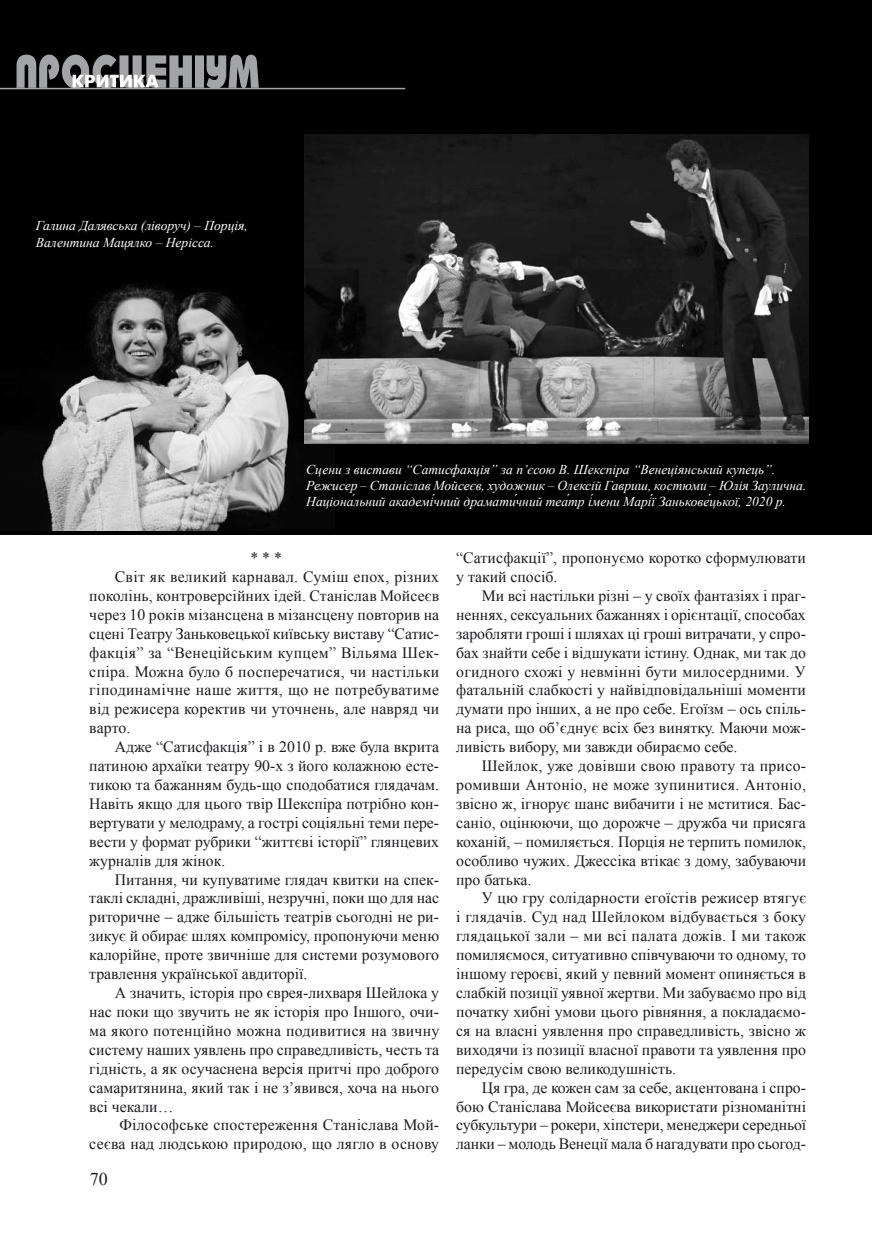
<style>
.page{position:relative;width:872px;height:1234px;background:#fff}
.page>*{position:absolute;margin:0;border:0;box-sizing:border-box;transform-origin:0 0}
.t1{font:18px "Times New Roman";color:#1b1c20}
.t2{font:15.75px/18.9px "Times New Roman";color:#1b1c20;text-align:justify}
.t3{font:15.75px "Times New Roman";letter-spacing:.025em;color:#1b1c20}
.t4{font:15.75px "Times New Roman";letter-spacing:.02em;color:#1b1c20}
.t5{font:italic 13.5px/16.2px "Times New Roman";color:#fff}
</style>
<div class="page">
<div style="left:0;top:0;width:872px;height:534px;background:#000"></div>
<hr style="left:0;top:88px;width:405px;height:1px;background:#a3a4a8">
<svg style="left:17px;top:52px;width:261px;height:36px;background:#67686a"></svg>
<img style="left:0;top:269px;width:335px;height:261px">
<img style="left:305px;top:135px;width:503px;height:308px">
<p class="t5" style="left:36px;top:217px;width:213px">Галина Далявська (ліворуч) – Порція,<br>Валентина Мацялко – Нерісса.</p>
<p class="t5" style="left:306px;top:460px;width:501px">Сцени з вистави “Сатисфакція” за п’єсою В. Шекспіра “Венеціянський купець”.<br>Режисер – Станіслав Мойсеєв, художник – Олексій Гавриш, костюми – Юлія Заулична.<br>Націона́льний академі́чний драмати́чний теа́тр і́мени Марі́ї Занькове́цької, 2020 р.</p>
<p class="t2" style="left:250px;top:548px;width:33px">* * *</p>
<p class="t4" style="left:115px;top:566px;width:326px">Світ як великий карнавал. Суміш епох, різних</p>
<p class="t2" style="left:89px;top:585px;width:351px">поколінь, контроверсійних ідей. Станіслав Мойсеєв</p>
<p class="t2" style="left:89px;top:604px;width:351px">через 10 років мізансцена в мізансцену повторив на</p>
<p class="t2" style="left:89px;top:623px;width:351px">сцені Театру Заньковецької київську виставу “Сатис-</p>
<p class="t3" style="left:89px;top:641px;width:351px">факція” за “Венеційським купцем” Вільяма Шек-</p>
<p class="t3" style="left:89px;top:660px;width:351px">спіра. Можна було б посперечатися, чи настільки</p>
<p class="t3" style="left:89px;top:679px;width:351px">гіподинамічне наше життя, що не потребуватиме</p>
<p class="t2" style="left:89px;top:699px;width:351px">від режисера коректив чи уточнень, але навряд чи</p>
<p class="t2" style="left:89px;top:718px;width:43px">варто.</p>
<p class="t2" style="left:115px;top:737px;width:326px">Адже “Сатисфакція” і в 2010 р. вже була вкрита</p>
<p class="t2" style="left:89px;top:756px;width:351px">патиною архаїки театру 90-х з його колажною есте-</p>
<p class="t2" style="left:89px;top:774px;width:351px">тикою та бажанням будь-що сподобатися глядачам.</p>
<p class="t2" style="left:89px;top:793px;width:351px">Навіть якщо для цього твір Шекспіра потрібно кон-</p>
<p class="t2" style="left:89px;top:812px;width:351px">вертувати у мелодраму, а гострі соціяльні теми пере-</p>
<p class="t2" style="left:89px;top:831px;width:351px">вести у формат рубрики “життєві історії” глянцевих</p>
<p class="t2" style="left:89px;top:850px;width:138px">журналів для жінок.</p>
<p class="t2" style="left:115px;top:869px;width:326px">Питання, чи купуватиме глядач квитки на спек-</p>
<p class="t2" style="left:89px;top:888px;width:351px">таклі складні, дражливіші, незручні, поки що для нас</p>
<p class="t2" style="left:89px;top:907px;width:351px">риторичне – адже більшість театрів сьогодні не ри-</p>
<p class="t2" style="left:89px;top:926px;width:351px">зикує й обирає шлях компромісу, пропонуючи меню</p>
<p class="t2" style="left:89px;top:945px;width:351px">калорійне, проте звичніше для системи розумового</p>
<p class="t2" style="left:89px;top:963px;width:220px">травлення української авдиторії.</p>
<p class="t2" style="left:115px;top:982px;width:326px">А значить, історія про єврея-лихваря Шейлока у</p>
<p class="t2" style="left:89px;top:1001px;width:351px">нас поки що звучить не як історія про Іншого, очи-</p>
<p class="t2" style="left:89px;top:1020px;width:351px">ма якого потенційно можна подивитися на звичну</p>
<p class="t2" style="left:89px;top:1039px;width:351px">систему наших уявлень про справедливість, честь та</p>
<p class="t2" style="left:89px;top:1058px;width:351px">гідність, а як осучаснена версія притчі про доброго</p>
<p class="t2" style="left:89px;top:1077px;width:351px">самаритянина, який так і не з’явився, хоча на нього</p>
<p class="t2" style="left:89px;top:1096px;width:86px">всі чекали…</p>
<p class="t2" style="left:119px;top:1115px;width:321px">Філософське спостереження Станіслава Мой-</p>
<p class="t2" style="left:89px;top:1134px;width:351px">сеєва над людською природою, що лягло в основу</p>
<p class="t1" style="left:90px;top:1166px;width:19px">70</p>
<p class="t2" style="left:456px;top:548px;width:351px">“Сатисфакції”, пропонуємо коротко сформулювати у такий спосіб.</p>
<p class="t2" style="left:456px;top:585px;width:351px;text-indent:26px">Ми всі настільки різні – у своїх фантазіях і праг&shy;неннях, сексуальних бажаннях і орієнтації, способах заробляти гроші і шляхах ці гроші витрачати, у спро&shy;бах знайти себе і відшукати істину. Однак, ми так до огидного схожі у невмінні бути милосердними. У фатальній слабкості у найвідповідальніші моменти думати про інших, а не про себе. Егоїзм – ось спіль&shy;на риса, що об’єднує всіх без винятку. Маючи мож&shy;ливість вибору, ми завжди обираємо себе.</p>
<p class="t2" style="left:456px;top:756px;width:351px;text-indent:26px">Шейлок, уже довівши свою правоту та присо&shy;ромивши Антоніо, не може зупинитися. Антоніо, звісно ж, ігнорує шанс вибачити і не мститися. Бас&shy;саніо, оцінюючи, що дорожче – дружба чи присяга коханій, – помиляється. Порція не терпить помилок, особливо чужих. Джессіка втікає з дому, забуваючи про батька.</p>
<p class="t2" style="left:456px;top:888px;width:351px;text-indent:26px">У цю гру солідарности егоїстів режисер втягує і глядачів. Суд над Шейлоком відбувається з боку глядацької зали – ми всі палата дожів. І ми також помиляємося, ситуативно співчуваючи то одному, то іншому героєві, який у певний момент опиняється в слабкій позиції уявної жертви. Ми забуваємо про від початку хибні умови цього рівняння, а покладаємо&shy;ся на власні уявлення про справедливість, звісно ж виходячи із позиції власної правоти та уявлення про передусім свою великодушність.</p>
<p class="t2" style="left:456px;top:1077px;width:351px;text-indent:26px">Ця гра, де кожен сам за себе, акцентована і спро&shy;бою Станіслава Мойсеєва використати різноманітні субкультури – рокери, хіпстери, менеджери середньої ланки – молодь Венеції мала б нагадувати про сьогод-</p>
</div>
